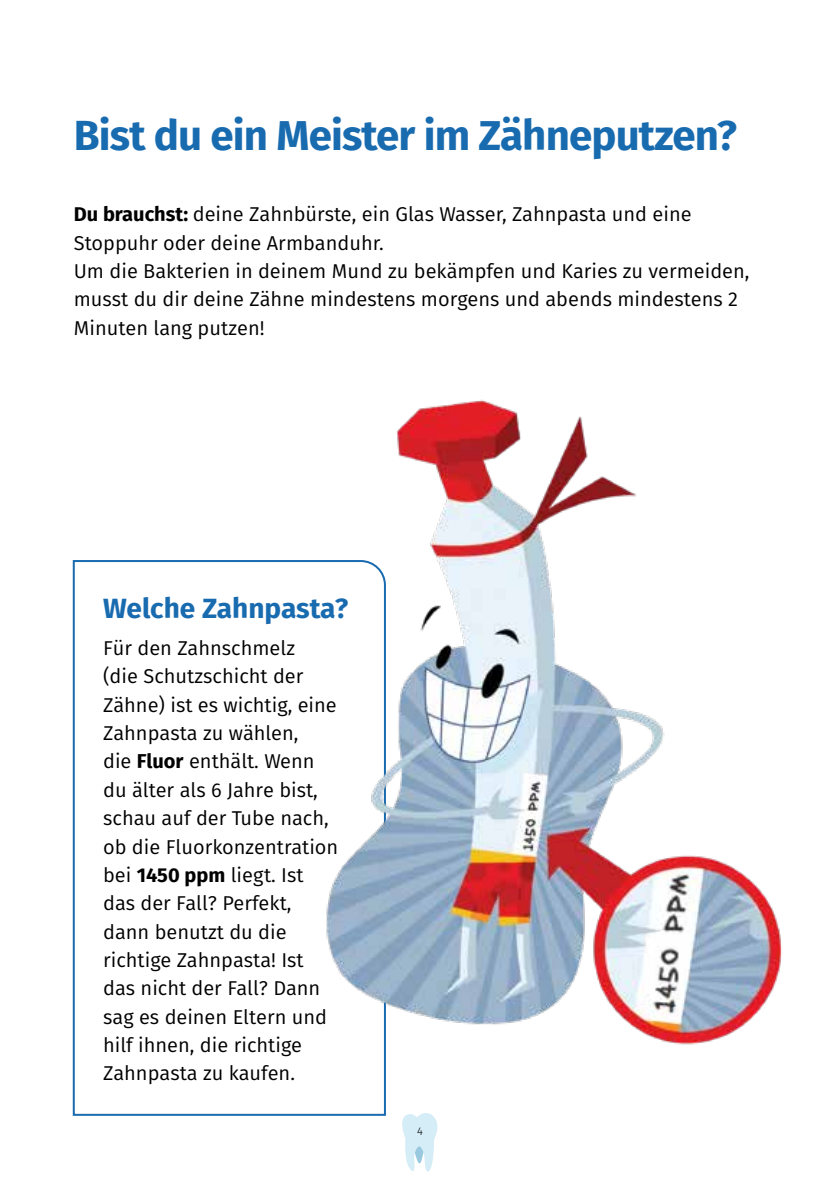
<style>
.page{position:relative;width:840px;height:1191px;background:#fff}
.page>*{position:absolute;margin:0;border:0;box-sizing:border-box;transform-origin:0 0}
.t1{font:700 42px "Fira Sans";letter-spacing:-.02em;color:#196bb0}
.t2{font:700 28px "Fira Sans";color:#196bb0}
.t3{font:20px/28.4px "Fira Sans";color:#000}
.t4{font:300 11.2px "Fira Sans";color:#000}
.s1{font-weight:700}
</style>
<div class="page">
<svg style="left:72px;top:560px;width:314px;height:556px"></svg>
<img style="left:300px;top:399px;width:482px;height:707px">
<svg style="left:402px;top:1113px;width:36px;height:58px"></svg>
<h1 class="t1" style="left:74px;top:100px;width:664px">Bist du ein Meister im Zähneputzen?</h1>
<p class="t3" style="left:74px;top:200px;width:676px"><span class="s1">Du brauchst:</span> deine Zahnbürste, ein Glas Wasser, Zahnpasta und eine Stoppuhr oder deine Armbanduhr.<br>Um die Bakterien in deinem Mund zu bekämpfen und Karies zu vermeiden, musst du dir deine Zähne mindestens morgens und abends mindestens 2<br>Minuten lang putzen!</p>
<h2 class="t2" style="left:103px;top:585px;width:246px">Welche Zahnpasta?</h2>
<p class="t3" style="left:103px;top:634px;width:236px">Für den Zahnschmelz<br>(die Schutzschicht der<br>Zähne) ist es wichtig, eine<br>Zahnpasta zu wählen,<br>die <span class="s1">Fluor</span> enthält. Wenn du älter als 6 Jahre bist, schau auf der Tube nach, ob die Fluorkonzentration bei <span class="s1">1450 ppm</span> liegt. Ist das der Fall? Perfekt, dann benutzt du die richtige Zahnpasta! Ist das nicht der Fall? Dann sag es deinen Eltern und hilf ihnen, die richtige<br>Zahnpasta zu kaufen.</p>
<p class="t4" style="left:417px;top:1123px;width:7px">4</p>
</div>
